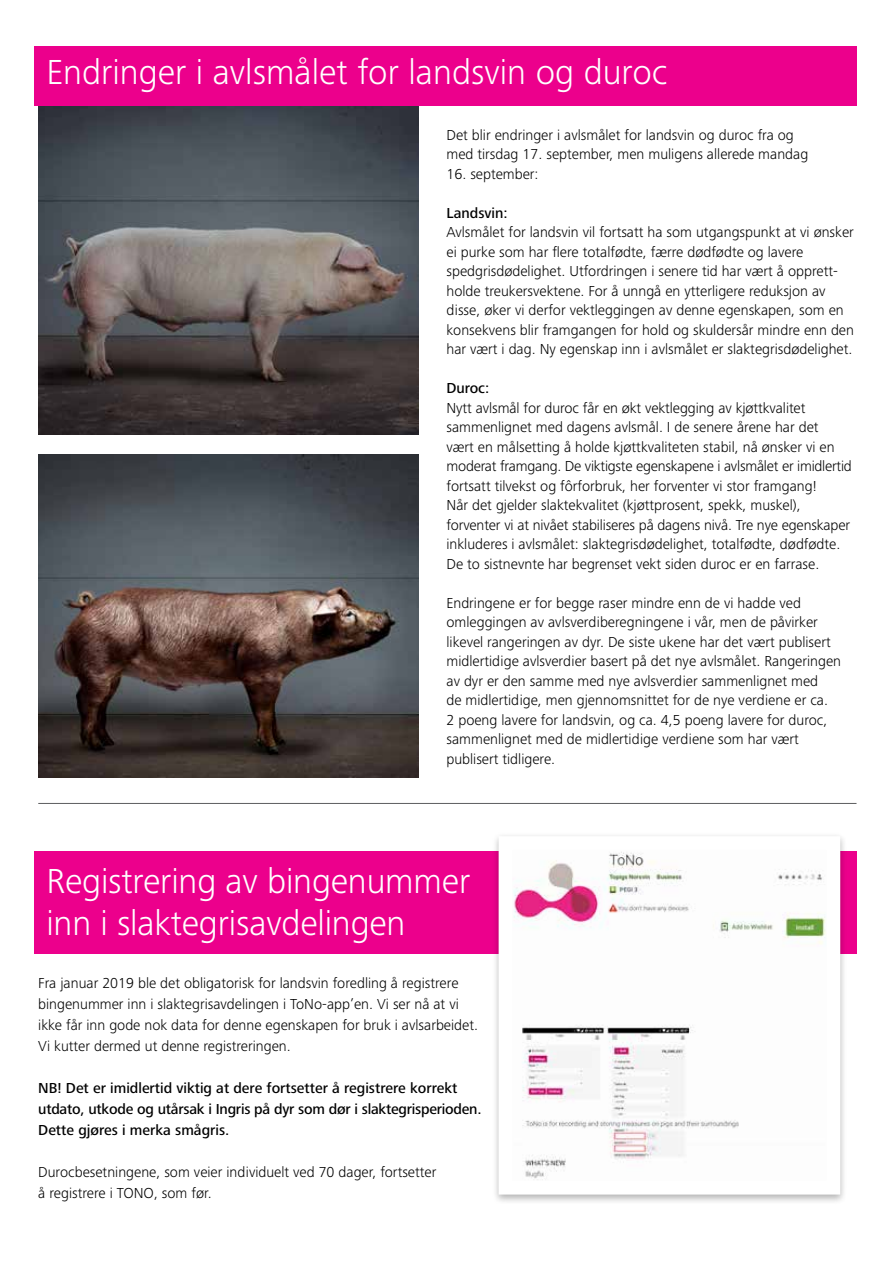
<style>
.page{position:relative;width:893px;height:1263px;background:#fff}
.page>*{position:absolute;margin:0;border:0;box-sizing:border-box;transform-origin:0 0}
.t1{font:300 36px/42px "Frutiger Next Pro";letter-spacing:-.005em;color:#fff}
.t2{font:300 15px/19.5px "Frutiger Next Pro";color:#000}
.t3{font:500 15px/21px "Frutiger Next Pro";color:#000}
</style>
<div class="page">
<img style="left:38px;top:454px;width:381px;height:323px">
<img style="left:38px;top:105px;width:381px;height:329px">
<div style="left:34px;top:46px;width:822px;height:59px;background:#ec008c"></div>
<div style="left:34px;top:852px;width:822px;height:102px;background:#ec008c"></div>
<div style="left:492px;top:832px;width:356px;height:372px;background:#000;opacity:.3"></div>
<img style="left:514px;top:851px;width:311px;height:328px">
<div style="left:499px;top:836px;width:341px;height:358px;border:14px solid #fff"></div>
<hr style="left:38px;top:803px;width:818px;height:1px;background:#5c5d5f">
<h1 class="t1" style="left:46px;top:51px;width:623px">Endringer i avlsmålet for landsvin og duroc</h1>
<p class="t2" style="left:446px;top:125px;width:363px">Det blir endringer i avlsmålet for landsvin og duroc fra og med tirsdag 17. september, men muligens allerede mandag</p>
<p class="t2" style="left:446px;top:164px;width:94px">16. september:</p>
<p class="t3" style="left:446px;top:202px;width:63px">Landsvin:</p>
<p class="t2" style="left:446px;top:222px;width:409px">Avlsmålet for landsvin vil fortsatt ha som utgangspunkt at vi ønsker ei purke som har flere totalfødte, færre dødfødte og lavere spedgrisdødelighet. Utfordringen i senere tid har vært å opprett&shy;holde treukersvektene. For å unngå en ytterligere reduksjon av disse, øker vi derfor vektleggingen av denne egenskapen, som en konsekvens blir framgangen for hold og skuldersår mindre enn den har vært i dag. Ny egenskap inn i avlsmålet er slaktegrisdødelighet.</p>
<p class="t3" style="left:446px;top:378px;width:44px">Duroc:</p>
<p class="t2" style="left:446px;top:398px;width:407px">Nytt avlsmål for duroc får en økt vektlegging av kjøttkvalitet sammenlignet med dagens avlsmål. I de senere årene har det<br>vært en målsetting å holde kjøttkvaliteten stabil, nå ønsker vi en moderat framgang. De viktigste egenskapene i avlsmålet er imidlertid fortsatt tilvekst og fôrforbruk, her forventer vi stor framgang!<br>Når det gjelder slaktekvalitet (kjøttprosent, spekk, muskel), forventer vi at nivået stabiliseres på dagens nivå. Tre nye egenskaper inkluderes i avlsmålet: slaktegrisdødelighet, totalfødte, dødfødte.<br>De to sistnevnte har begrenset vekt siden duroc er en farrase.</p>
<p class="t2" style="left:446px;top:593px;width:396px">Endringene er for begge raser mindre enn de vi hadde ved omleggingen av avlsverdiberegningene i vår, men de påvirker likevel rangeringen av dyr. De siste ukene har det vært publisert midlertidige avlsverdier basert på det nye avlsmålet. Rangeringen av dyr er den samme med nye avlsverdier sammenlignet med<br>de midlertidige, men gjennomsnittet for de nye verdiene er ca.<br>2 poeng lavere for landsvin, og ca. 4,5 poeng lavere for duroc, sammenlignet med de midlertidige verdiene som har vært publisert tidligere.</p>
<h1 class="t1" style="left:46px;top:860px;width:425px">Registrering av bingenummer inn i slaktegrisavdelingen</h1>
<p class="t2" style="left:38px;top:972px;width:441px;line-height:21px">Fra januar 2019 ble det obligatorisk for landsvin foredling å registrere bingenummer inn i slaktegrisavdelingen i ToNo-app’en. Vi ser nå at vi ikke får inn gode nok data for denne egenskapen for bruk i avlsarbeidet.<br>Vi kutter dermed ut denne registreringen.</p>
<p class="t3" style="left:38px;top:1077px;width:445px">NB! Det er imidlertid viktig at dere fortsetter å registrere korrekt utdato, utkode og utårsak i Ingris på dyr som dør i slaktegrisperioden.<br>Dette gjøres i merka smågris.</p>
<p class="t2" style="left:38px;top:1161px;width:400px;line-height:21px">Durocbesetningene, som veier individuelt ved 70 dager, fortsetter å registrere i TONO, som før.</p>
</div>
